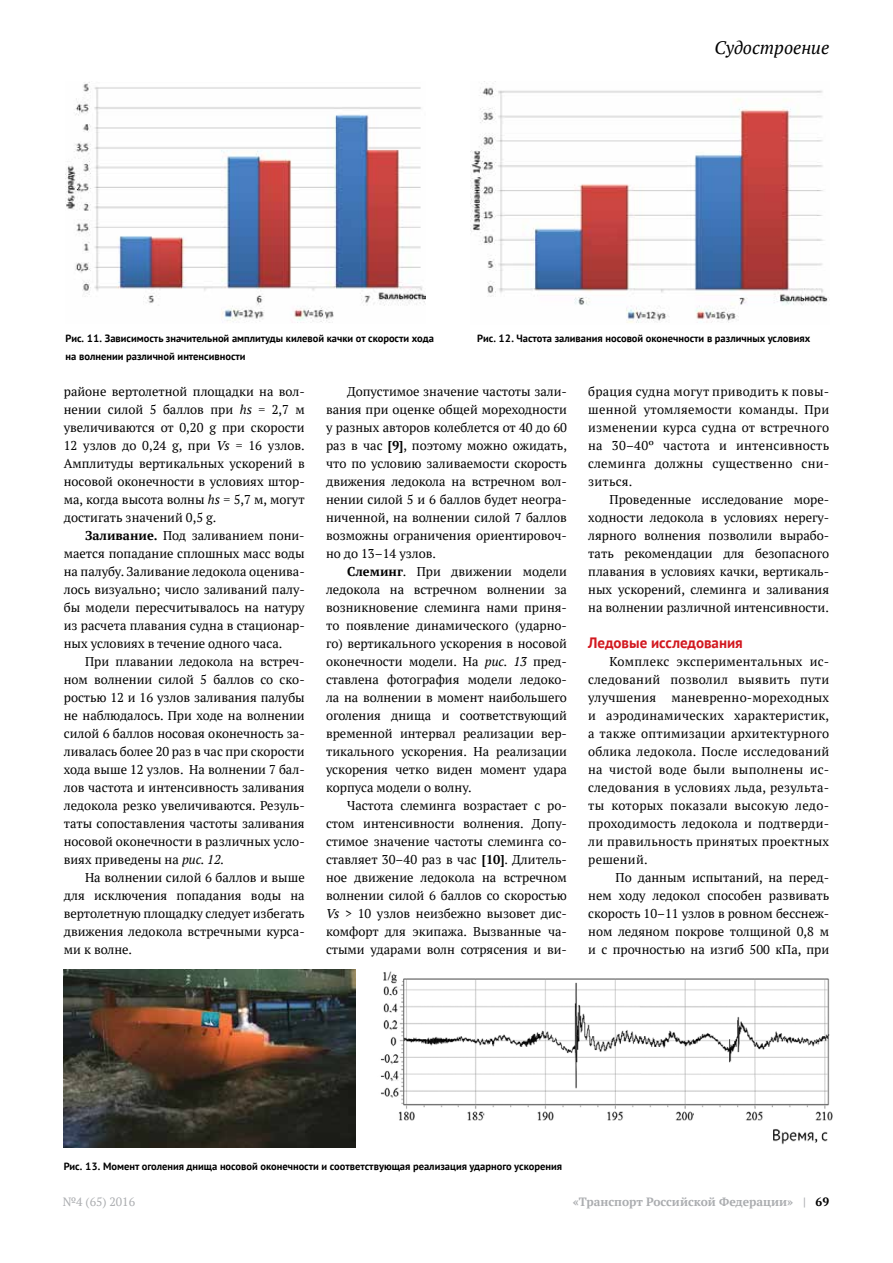
<style>
.page{position:relative;width:893px;height:1263px;background:#fff}
.page>*{position:absolute;margin:0;border:0;box-sizing:border-box;transform-origin:0 0}
.t1{font:italic 18px "PT Serif";color:#000}
.t2{font:700 15px "PT Sans";color:#d2181f}
.t3{font:12.75px/18px "PT Serif";color:#000;text-align:justify}
.t4{font:700 12px "PT Serif";color:#abadb0}
.t5{font:12px "PT Serif";color:#abadb0}
.t6{font:700 10.5px "PT Sans";color:#000}
.s1{font-style:italic}
.s2{font-weight:700}
.s3{color:#000}
</style>
<div class="page">
<img style="left:66px;top:82px;width:359px;height:241px">
<img style="left:471px;top:81px;width:358px;height:242px">
<img style="left:380px;top:971px;width:453px;height:174px">
<img style="left:64px;top:969px;width:291px;height:179px">
<h1 class="t1" style="left:714px;top:36px;width:116px">Судостроение</h1>
<p class="t6" style="left:66px;top:331px;width:370px">Рис. 11. Зависимость значительной амплитуды килевой качки от скорости хода</p>
<p class="t6" style="left:477px;top:331px;width:334px">Рис. 12. Частота заливания носовой оконечности в различных условиях</p>
<p class="t6" style="left:66px;top:349px;width:182px">на волнении различной интенсивности</p>
<p class="t3" style="left:64px;top:382px;width:242px">районе вертолетной площадки на вол&shy;нении силой 5 баллов при <span class="s1">hs</span> = 2,7 м увеличиваются от 0,20 g при скорости 12 узлов до 0,24 g, при <span class="s1">Vs</span> = 16 узлов.<br>Амплитуды вертикальных ускорений в носовой оконечности в условиях штор&shy;ма, когда высота волны <span class="s1">hs</span> = 5,7 м, могут достигать значений 0,5 g.</p>
<p class="t3" style="left:64px;top:526px;width:242px;text-indent:21px"><span class="s2">Заливание.</span> Под заливанием пони&shy;мается попадание сплошных масс воды на палубу. Заливание ледокола оценива&shy;лось визуально; число заливаний палу&shy;бы модели пересчитывалось на натуру из расчета плавания судна в стационар&shy;ных условиях в течение одного часа.</p>
<p class="t3" style="left:64px;top:652px;width:242px;text-indent:21px">При плавании ледокола на встреч&shy;ном волнении силой 5 баллов со ско&shy;ростью 12 и 16 узлов заливания палубы не наблюдалось. При ходе на волнении силой 6 баллов носовая оконечность за&shy;ливалась более 20 раз в час при скорости хода выше 12 узлов. На волнении 7 бал&shy;лов частота и интенсивность заливания ледокола резко увеличиваются. Резуль&shy;таты сопоставления частоты заливания носовой оконечности в различных усло&shy;виях приведены на <span class="s1">рис. 12.</span></p>
<p class="t3" style="left:64px;top:868px;width:242px;text-indent:21px">На волнении силой 6 баллов и выше для исключения попадания воды на вертолетную площадку следует избегать движения ледокола встречными курса&shy;ми к волне.</p>
<p class="t3" style="left:326px;top:382px;width:242px;text-indent:21px">Допустимое значение частоты зали&shy;вания при оценке общей мореходности у разных авторов колеблется от 40 до 60 раз в час <span class="s2">[9]</span>, поэтому можно ожидать, что по условию заливаемости скорость движения ледокола на встречном вол&shy;нении силой 5 и 6 баллов будет неогра&shy;ниченной, на волнении силой 7 баллов возможны ограничения ориентировоч&shy;но до 13–14 узлов.</p>
<p class="t3" style="left:326px;top:562px;width:242px;text-indent:21px"><span class="s2">Слеминг</span>. При движении модели ледокола на встречном волнении за возникновение слеминга нами приня&shy;то появление динамического (ударно&shy;го) вертикального ускорения в носовой оконечности модели. На <span class="s1">рис. 13</span> пред&shy;ставлена фотография модели ледоко&shy;ла на волнении в момент наибольшего оголения днища и соответствующий временной интервал реализации вер&shy;тикального ускорения. На реализации ускорения четко виден момент удара корпуса модели о волну.</p>
<p class="t3" style="left:326px;top:796px;width:242px;text-indent:21px">Частота слеминга возрастает с ро&shy;стом интенсивности волнения. Допу&shy;стимое значение частоты слеминга со&shy;ставляет 30–40 раз в час <span class="s2">[10]</span>. Длитель&shy;ное движение ледокола на встречном волнении силой 6 баллов со скоростью <span class="s1">Vs</span> &gt; 10 узлов неизбежно вызовет дис&shy;комфорт для экипажа. Вызванные ча&shy;стыми ударами волн сотрясения и ви-</p>
<p class="t3" style="left:588px;top:383px;width:242px">брация судна могут приводить к повы&shy;шенной утомляемости команды. При изменении курса судна от встречного на 30–40º частота и интенсивность слеминга должны существенно сни&shy;зиться.</p>
<p class="t3" style="left:588px;top:491px;width:242px;text-indent:21px">Проведенные исследование море&shy;ходности ледокола в условиях нерегу&shy;лярного волнения позволили вырабо&shy;тать рекомендации для безопасного плавания в условиях качки, вертикаль&shy;ных ускорений, слеминга и заливания на волнении различной интенсивности.</p>
<p class="t2" style="left:588px;top:633px;width:156px">Ледовые исследования</p>
<p class="t3" style="left:588px;top:652px;width:242px;text-indent:21px">Комплекс экспериментальных ис&shy;следований позволил выявить пути улучшения маневренно-мореходных и аэродинамических характеристик, а также оптимизации архитектурного облика ледокола. После исследований на чистой воде были выполнены ис&shy;следования в условиях льда, результа&shy;ты которых показали высокую ледо&shy;проходимость ледокола и подтверди&shy;ли правильность принятых проектных решений.</p>
<p class="t3" style="left:588px;top:868px;width:242px;text-indent:27px">По данным испытаний, на перед&shy;нем ходу ледокол способен развивать скорость 10–11 узлов в ровном бесснеж&shy;ном ледяном покрове толщиной 0,8 м и с прочностью на изгиб 500 кПа, при</p>
<p class="t6" style="left:64px;top:1159px;width:500px">Рис. 13. Момент оголения днища носовой оконечности и соответствующая реализация ударного ускорения</p>
<p class="t5" style="left:63px;top:1194px;width:74px">№4 (65) 2016</p>
<p class="t4" style="left:573px;top:1194px;width:258px">«Транспорт Российской Федерации» | <span class="s3">69</span></p>
</div>
